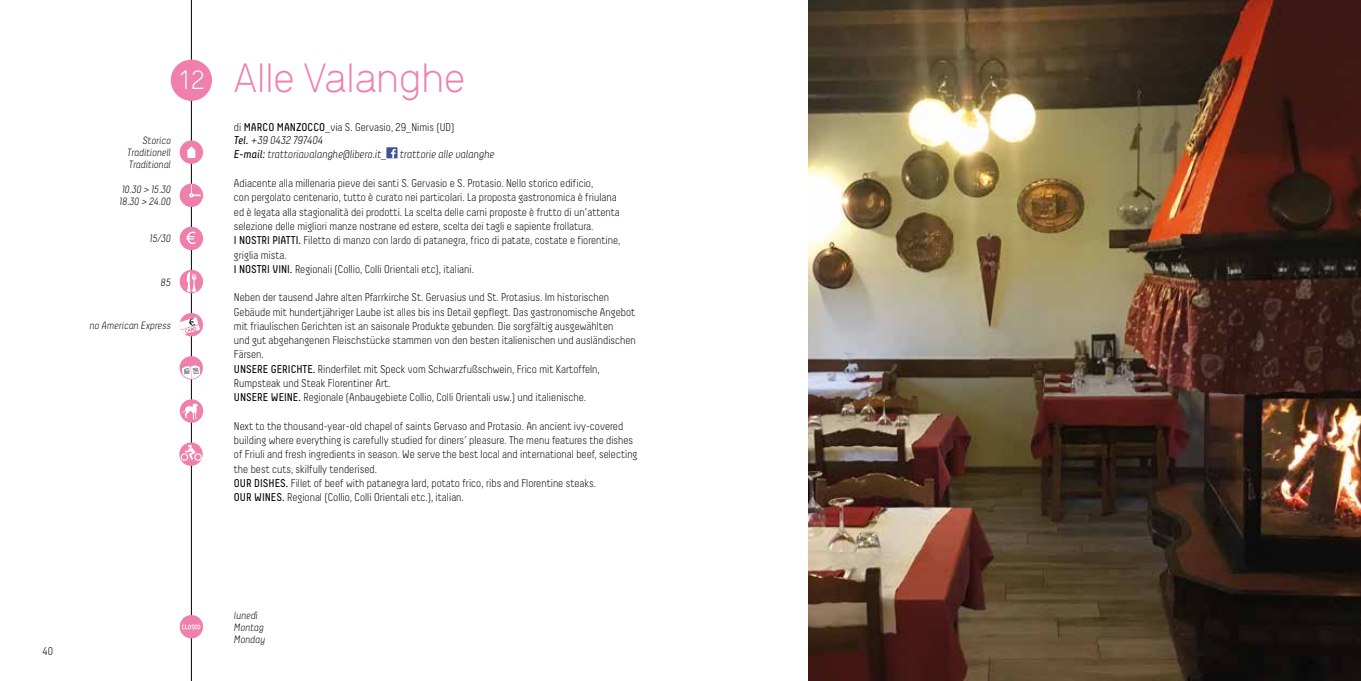
<style>
.page{position:relative;width:1361px;height:681px;background:#fff}
.page>*{position:absolute;margin:0;border:0;box-sizing:border-box;transform-origin:0 0}
.t1{font:300 37.5px "Kune";color:#ef80ad}
.t2{font:300 24px "Kune";color:#fff}
.t3{font:300 11.25px/14.2px "Decima";color:#000}
.t4{font:italic 300 11.25px/13.5px "Decima";color:#000}
.t5{font:italic 300 10.5px/12px "Decima";color:#000}
.s1{font-style:normal}
.s2{font-weight:400;font-style:normal}
.s3{font-weight:400}
</style>
<div class="page">
<hr style="left:191px;top:0;width:1px;height:680px;background:#000">
<div style="left:180px;top:356px;width:23px;height:23px;background:#ef80ad;border-radius:50%"></div>
<svg style="left:182px;top:365px;width:18px;height:14px"></svg>
<div style="left:180px;top:399px;width:23px;height:23px;background:#ef80ad;border-radius:50%"></div>
<svg style="left:181px;top:403px;width:17px;height:17px"></svg>
<div style="left:180px;top:183px;width:23px;height:24px;background:#ef80ad;border-radius:50%"></div>
<svg style="left:189px;top:184px;width:12px;height:13px"></svg>
<div style="left:180px;top:140px;width:23px;height:24px;background:#ef80ad;border-radius:50%"></div>
<svg style="left:187px;top:146px;width:9px;height:12px"></svg>
<div style="left:180px;top:227px;width:23px;height:23px;background:#ef80ad;border-radius:50%"></div>
<svg style="left:186px;top:231px;width:9px;height:13px"></svg>
<div style="left:180px;top:270px;width:23px;height:23px;background:#ef80ad;border-radius:50%"></div>
<svg style="left:187px;top:272px;width:9px;height:20px"></svg>
<div style="left:180px;top:313px;width:23px;height:23px;background:#ef80ad;border-radius:50%"></div>
<svg style="left:180px;top:317px;width:20px;height:17px"></svg>
<div style="left:171px;top:60px;width:41px;height:41px;background:#ef80ad;border-radius:50%"></div>
<div style="left:180px;top:614px;width:23px;height:24px;background:#ef80ad;border-radius:50%"></div>
<svg style="left:182px;top:624px;width:18px;height:5px"></svg>
<div style="left:386px;top:147px;width:11px;height:11px;background:#3f5394"></div>
<svg style="left:391px;top:149px;width:5px;height:9px"></svg>
<img style="left:808px;top:0;width:553px;height:680px">
<svg style="left:179px;top:442px;width:24px;height:23px"></svg>
<svg style="left:181px;top:444px;width:21px;height:16px"></svg>
<h2 class="t2" style="left:178px;top:61px;width:28px">12</h2>
<p class="t5" style="left:127px;top:134px;width:45px;text-align:justify;text-indent:15px">Storico Traditionell Traditional</p>
<p class="t5" style="left:120px;top:183px;width:53px">10.30 &gt; 15.30<br>18.30 &gt; 24.00</p>
<p class="t5" style="left:150px;top:232px;width:22px">15/30</p>
<p class="t5" style="left:161px;top:276px;width:12px">85</p>
<p class="t5" style="left:89px;top:319px;width:83px">no American Express</p>
<h1 class="t1" style="left:234px;top:48px;width:233px">Alle Valanghe</h1>
<p class="t4" style="left:234px;top:120px;width:262px"><span class="s1">di</span> <span class="s2">MARCO MANZOCCO</span><span class="s1">_via S. Gervasio, 29_Nimis (UD)<br></span><span class="s3">Tel.</span> +39 0432 797404<br><span class="s3">E-mail:</span> trattoriavalanghe@libero.it_ trattorie alle valanghe</p>
<p class="t3" style="left:234px;top:176px;width:388px">Adiacente alla millenaria pieve dei santi S. Gervasio e S. Protasio. Nello storico edificio,<br>con pergolato centenario, tutto è curato nei particolari. La proposta gastronomica è friulana ed è legata alla stagionalità dei prodotti. La scelta delle carni proposte è frutto di un’attenta selezione delle migliori manze nostrane ed estere, scelta dei tagli e sapiente frollatura.<br><span class="s3">I NOSTRI PIATTI.</span> Filetto di manzo con lardo di patanegra, frico di patate, costate e fiorentine, griglia mista.<br><span class="s3">I NOSTRI VINI.</span> Regionali (Collio, Colli Orientali etc), italiani.</p>
<p class="t3" style="left:234px;top:290px;width:403px">Neben der tausend Jahre alten Pfarrkirche St. Gervasius und St. Protasius. Im historischen Gebäude mit hundertjähriger Laube ist alles bis ins Detail gepflegt. Das gastronomische Angebot mit friaulischen Gerichten ist an saisonale Produkte gebunden. Die sorgfältig ausgewählten<br>und gut abgehangenen Fleischstücke stammen von den besten italienischen und ausländischen Färsen.<br><span class="s3">UNSERE GERICHTE.</span> Rinderfilet mit Speck vom Schwarzfußschwein, Frico mit Kartoffeln, Rumpsteak und Steak Florentiner Art.<br><span class="s3">UNSERE WEINE.</span> Regionale (Anbaugebiete Collio, Colli Orientali usw.) und italienische.</p>
<p class="t3" style="left:234px;top:418px;width:405px">Next to the thousand-year-old chapel of saints Gervaso and Protasio. An ancient ivy-covered building where everything is carefully studied for diners’ pleasure. The menu features the dishes of Friuli and fresh ingredients in season. We serve the best local and international beef, selecting the best cuts, skilfully tenderised.<br><span class="s3">OUR DISHES.</span> Fillet of beef with patanegra lard, potato frico, ribs and Florentine steaks.<br><span class="s3">OUR WINES.</span> Regional (Collio, Colli Orientali etc.), italian.</p>
<p class="t3" style="left:43px;top:644px;width:12px">40</p>
<p class="t5" style="left:234px;top:608px;width:32px">lunedì<br>Montag<br>Monday</p>
</div>
